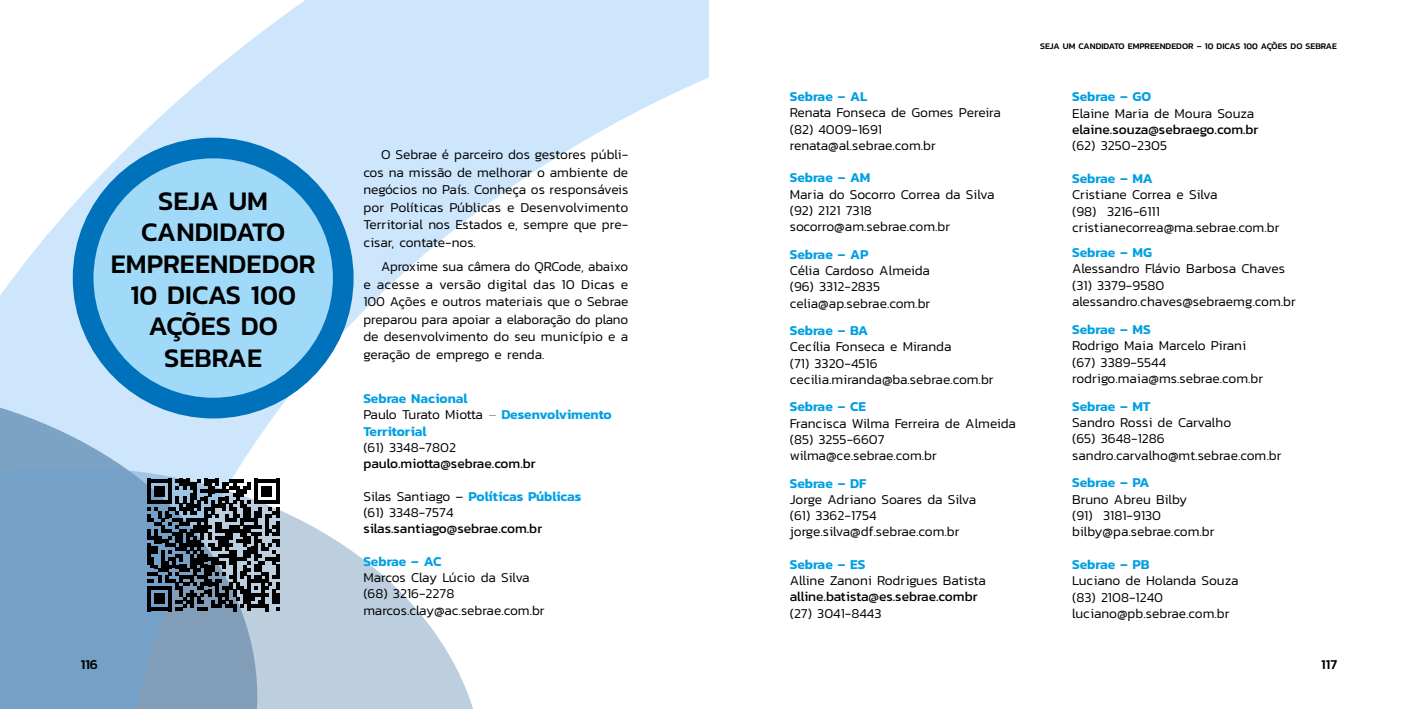
<style>
.page{position:relative;width:1418px;height:709px;background:#fff}
.page>*{position:absolute;margin:0;border:0;box-sizing:border-box;transform-origin:0 0}
.titulo_3{font:500 27.25px/31.4px "Kanit";color:#000;text-align:center}
.Texto_seundario{font:300 13.75px "Kanit";color:#000}
.texto_principal{font:300 13.75px/17.5px "Kanit";color:#000;text-align:justify}
.Texto_seundario-2{font:600 13.75px/16.2px "Kanit";color:#009fe3}
.Texto_seundario-3{font:13.75px "Kanit";color:#000}
.t1{font:500 13.75px "Kanit";color:#000}
.t2{font:500 8.75px "Kanit";color:#000}
.s1{font-weight:300;color:#000}
.s2{font-weight:100;color:#000}
</style>
<div class="page">
<svg style="left:0;top:0;width:709px;height:709px"></svg>
<div style="left:83px;top:148px;width:260px;height:260px;background:#a1daf8;border-radius:50%"></div>
<div style="left:73px;top:138px;width:280px;height:280px;border:21px solid #0072bb;border-radius:50%"></div>
<svg style="left:147px;top:479px;width:132px;height:132px;background:#46515c"></svg>
<p class="titulo_3" style="left:111px;top:184px;width:206px">SEJA UM<br>CANDIDATO<br>EMPREENDEDOR</p>
<p class="titulo_3" style="left:130px;top:278px;width:167px">10 DICAS 100<br>AÇÕES DO<br>SEBRAE</p>
<p class="texto_principal" style="left:363px;top:146px;width:266px;text-indent:18px">O Sebrae é parceiro dos gestores públi&shy;cos na missão de melhorar o ambiente de negócios no País. Conheça os responsáveis por Políticas Públicas e Desenvolvimento Territorial nos Estados e, sempre que pre&shy;cisar, contate-nos.</p>
<p class="texto_principal" style="left:363px;top:258px;width:266px;text-indent:18px">Aproxime sua câmera do QRCode, abaixo e acesse a versão digital das 10 Dicas e 100 Ações e outros materiais que o Sebrae preparou para apoiar a elaboração do plano de desenvolvimento do seu município e a geração de emprego e renda.</p>
<p class="Texto_seundario-2" style="left:363px;top:390px;width:106px">Sebrae Nacional</p>
<p class="Texto_seundario-2" style="left:363px;top:406px;width:250px"><span class="s1">Paulo Turato Miotta</span> <span class="s2">–</span> Desenvolvimento<br>Territorial</p>
<p class="Texto_seundario" style="left:363px;top:438px;width:94px">(61) 3348-7802</p>
<p class="Texto_seundario-3" style="left:363px;top:453px;width:174px">paulo.miotta@sebrae.com.br</p>
<p class="Texto_seundario-2" style="left:363px;top:487px;width:219px"><span class="s1">Silas Santiago –</span> Políticas Públicas</p>
<p class="Texto_seundario" style="left:363px;top:503px;width:92px">(61) 3348-7574</p>
<p class="Texto_seundario-3" style="left:363px;top:518px;width:180px">silas.santiago@sebrae.com.br</p>
<p class="Texto_seundario-2" style="left:363px;top:552px;width:79px">Sebrae – AC</p>
<p class="Texto_seundario" style="left:363px;top:568px;width:168px">Marcos Clay Lúcio da Silva</p>
<p class="Texto_seundario" style="left:363px;top:584px;width:92px">(68) 3216-2278</p>
<p class="Texto_seundario" style="left:363px;top:600px;width:183px">marcos.clay@ac.sebrae.com.br</p>
<p class="Texto_seundario-2" style="left:789px;top:88px;width:79px">Sebrae – AL</p>
<p class="Texto_seundario" style="left:789px;top:103px;width:212px">Renata Fonseca de Gomes Pereira</p>
<p class="Texto_seundario" style="left:789px;top:119px;width:94px">(82) 4009-1691</p>
<p class="Texto_seundario" style="left:789px;top:136px;width:148px">renata@al.sebrae.com.br</p>
<p class="Texto_seundario-2" style="left:789px;top:169px;width:82px">Sebrae – AM</p>
<p class="Texto_seundario" style="left:789px;top:184px;width:206px">Maria do Socorro Correa da Silva</p>
<p class="Texto_seundario" style="left:789px;top:201px;width:84px">(92) 2121 7318</p>
<p class="Texto_seundario" style="left:789px;top:217px;width:162px">socorro@am.sebrae.com.br</p>
<p class="Texto_seundario-2" style="left:789px;top:245px;width:80px">Sebrae – AP</p>
<p class="Texto_seundario" style="left:789px;top:261px;width:142px">Célia Cardoso Almeida</p>
<p class="Texto_seundario" style="left:789px;top:277px;width:92px">(96) 3312-2835</p>
<p class="Texto_seundario" style="left:789px;top:293px;width:142px">celia@ap.sebrae.com.br</p>
<p class="Texto_seundario-2" style="left:789px;top:322px;width:80px">Sebrae – BA</p>
<p class="Texto_seundario" style="left:789px;top:337px;width:163px">Cecília Fonseca e Miranda</p>
<p class="Texto_seundario" style="left:789px;top:353px;width:89px">(71) 3320-4516</p>
<p class="Texto_seundario" style="left:789px;top:369px;width:206px">cecilia.miranda@ba.sebrae.com.br</p>
<p class="Texto_seundario-2" style="left:789px;top:398px;width:78px">Sebrae – CE</p>
<p class="Texto_seundario" style="left:789px;top:413px;width:228px">Francisca Wilma Ferreira de Almeida</p>
<p class="Texto_seundario" style="left:789px;top:429px;width:96px">(85) 3255-6607</p>
<p class="Texto_seundario" style="left:789px;top:446px;width:149px">wilma@ce.sebrae.com.br</p>
<p class="Texto_seundario-2" style="left:789px;top:474px;width:78px">Sebrae – DF</p>
<p class="Texto_seundario" style="left:789px;top:489px;width:188px">Jorge Adriano Soares da Silva</p>
<p class="Texto_seundario" style="left:789px;top:506px;width:88px">(61) 3362-1754</p>
<p class="Texto_seundario" style="left:789px;top:522px;width:171px">jorge.silva@df.sebrae.com.br</p>
<p class="Texto_seundario-2" style="left:789px;top:555px;width:77px">Sebrae – ES</p>
<p class="Texto_seundario" style="left:789px;top:571px;width:198px">Alline Zanoni Rodrigues Batista</p>
<p class="Texto_seundario-3" style="left:789px;top:587px;width:189px">alline.batista@es.sebrae.combr</p>
<p class="Texto_seundario" style="left:789px;top:603px;width:93px">(27) 3041-8443</p>
<p class="t2" style="left:1040px;top:39px;width:298px">SEJA UM CANDIDATO EMPREENDEDOR – 10 DICAS 100 AÇÕES DO SEBRAE</p>
<p class="Texto_seundario-2" style="left:1072px;top:88px;width:80px">Sebrae – GO</p>
<p class="Texto_seundario" style="left:1072px;top:103px;width:184px">Elaine Maria de Moura Souza</p>
<p class="Texto_seundario-3" style="left:1072px;top:119px;width:188px">elaine.souza@sebraego.com.br</p>
<p class="Texto_seundario" style="left:1072px;top:136px;width:97px">(62) 3250-2305</p>
<p class="Texto_seundario-2" style="left:1072px;top:170px;width:82px">Sebrae – MA</p>
<p class="Texto_seundario" style="left:1072px;top:185px;width:147px">Cristiane Correa e Silva</p>
<p class="Texto_seundario" style="left:1072px;top:201px;width:89px">(98) 3216-6111</p>
<p class="Texto_seundario" style="left:1072px;top:218px;width:209px">cristianecorrea@ma.sebrae.com.br</p>
<p class="Texto_seundario-2" style="left:1072px;top:244px;width:81px">Sebrae – MG</p>
<p class="Texto_seundario" style="left:1072px;top:259px;width:214px">Alessandro Flávio Barbosa Chaves</p>
<p class="Texto_seundario" style="left:1072px;top:275px;width:94px">(31) 3379-9580</p>
<p class="Texto_seundario" style="left:1072px;top:292px;width:225px">alessandro.chaves@sebraemg.com.br</p>
<p class="Texto_seundario-2" style="left:1072px;top:321px;width:80px">Sebrae – MS</p>
<p class="Texto_seundario" style="left:1072px;top:336px;width:175px">Rodrigo Maia Marcelo Pirani</p>
<p class="Texto_seundario" style="left:1072px;top:352px;width:95px">(67) 3389-5544</p>
<p class="Texto_seundario" style="left:1072px;top:369px;width:193px">rodrigo.maia@ms.sebrae.com.br</p>
<p class="Texto_seundario-2" style="left:1072px;top:397px;width:80px">Sebrae – MT</p>
<p class="Texto_seundario" style="left:1072px;top:413px;width:161px">Sandro Rossi de Carvalho</p>
<p class="Texto_seundario" style="left:1072px;top:429px;width:94px">(65) 3648-1286</p>
<p class="Texto_seundario" style="left:1072px;top:445px;width:211px">sandro.carvalho@mt.sebrae.com.br</p>
<p class="Texto_seundario-2" style="left:1072px;top:474px;width:79px">Sebrae – PA</p>
<p class="Texto_seundario" style="left:1072px;top:489px;width:117px">Bruno Abreu Bilby</p>
<p class="Texto_seundario" style="left:1072px;top:506px;width:90px">(91) 3181-9130</p>
<p class="Texto_seundario" style="left:1072px;top:522px;width:144px">bilby@pa.sebrae.com.br</p>
<p class="Texto_seundario-2" style="left:1072px;top:556px;width:79px">Sebrae – PB</p>
<p class="Texto_seundario" style="left:1072px;top:571px;width:168px">Luciano de Holanda Souza</p>
<p class="Texto_seundario" style="left:1072px;top:587px;width:92px">(83) 2108-1240</p>
<p class="Texto_seundario" style="left:1072px;top:604px;width:159px">luciano@pb.sebrae.com.br</p>
<p class="t1" style="left:81px;top:653px;width:19px">116</p>
<p class="t1" style="left:1321px;top:653px;width:18px">117</p>
</div>
